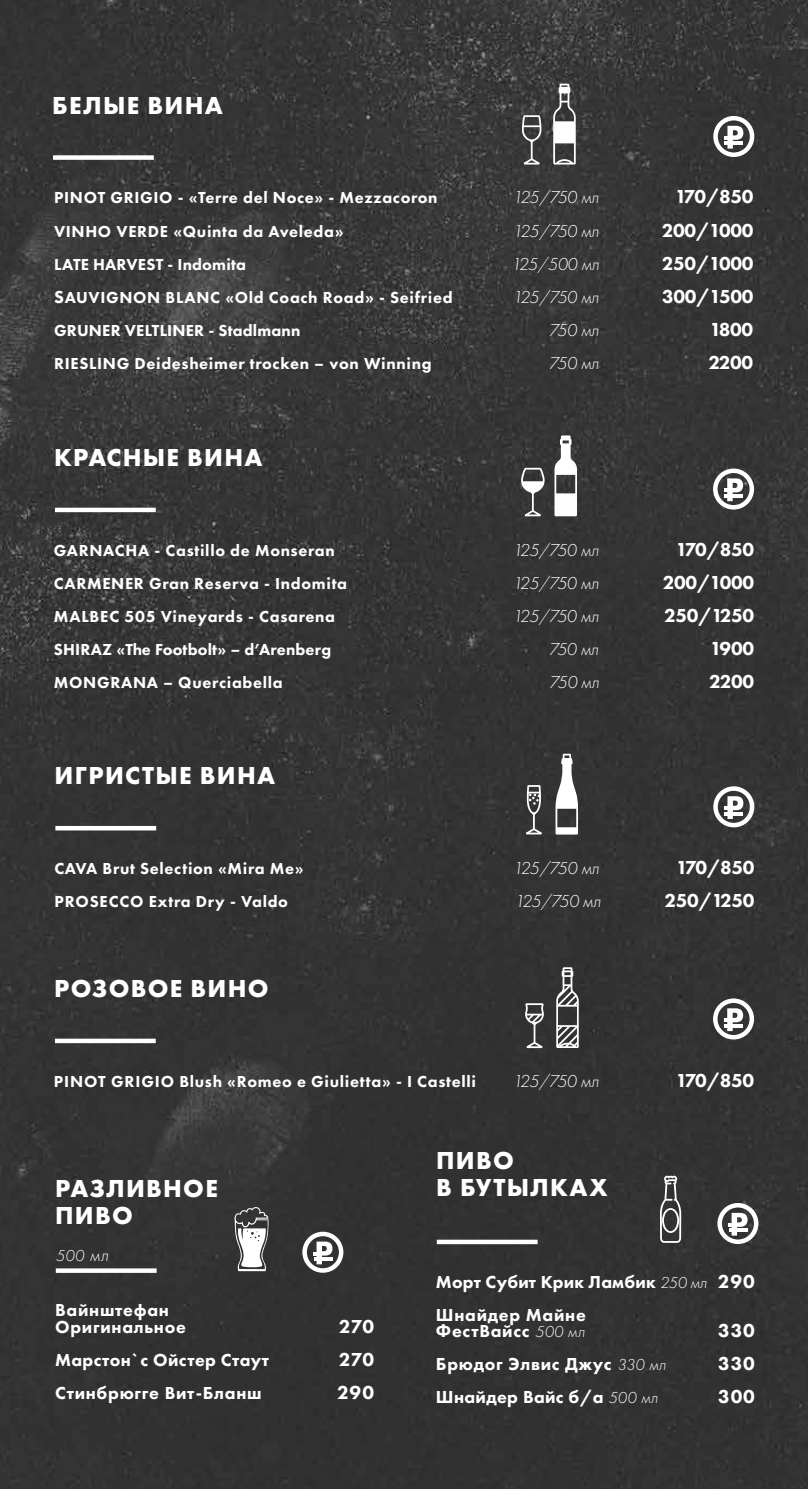
<style>
.page{position:relative;width:808px;height:1489px;background:#fff}
.page>*{position:absolute;margin:0;border:0;box-sizing:border-box;transform-origin:0 0}
.t1{font:700 25.5px/27px "Futura New";letter-spacing:.05em;color:#fff}
.t2{font:800 19.5px "Futura New";letter-spacing:-.02em;color:#fff}
.t3{font:italic 300 18px "Futura New";letter-spacing:-.04em;color:#fff}
.t4{font:800 18px/16.5px "Futura New";letter-spacing:.04em;color:#fff}
.t5{font:800 18px "Futura New";letter-spacing:.02em;color:#fff}
.t6{font:800 18px/33px "Futura New";letter-spacing:.01em;color:#fff}
.t7{font:800 16.5px "Futura New";letter-spacing:.04em;color:#fff}
.t8{font:800 16.5px "Futura New";letter-spacing:.01em;color:#fff}
.t9{font:italic 300 16.5px "Futura New";color:#fff}
.s1{font-size:18px}
.s2{font-weight:300;font-style:italic;font-size:16.5px}
.s3{font-size:19.5px}
</style>
<div class="page">
<img style="left:0;top:0;width:808px;height:1488px">
<svg style="left:554px;top:435px;width:23px;height:81px"></svg>
<svg style="left:521px;top:468px;width:24px;height:48px"></svg>
<div style="left:53px;top:155px;width:101px;height:5px;background:#fff"></div>
<svg style="left:553px;top:84px;width:23px;height:80px"></svg>
<svg style="left:522px;top:115px;width:19px;height:49px"></svg>
<div style="left:55px;top:507px;width:101px;height:5px;background:#fff"></div>
<hr style="left:55px;top:826px;width:101px;height:4px;background:#fff">
<div style="left:55px;top:1038px;width:101px;height:5px;background:#fff"></div>
<svg style="left:526px;top:785px;width:16px;height:49px"></svg>
<svg style="left:556px;top:967px;width:23px;height:81px"></svg>
<svg style="left:525px;top:1003px;width:19px;height:45px"></svg>
<svg style="left:555px;top:753px;width:23px;height:81px"></svg>
<div style="left:713px;top:116px;width:41px;height:41px;border:4px solid #fff;border-radius:50%"></div>
<svg style="left:724px;top:126px;width:19px;height:23px"></svg>
<hr style="left:724px;top:141px;width:19px;height:4px;background:#fff">
<div style="left:713px;top:468px;width:41px;height:41px;border:4px solid #fff;border-radius:50%"></div>
<svg style="left:724px;top:478px;width:19px;height:23px"></svg>
<hr style="left:724px;top:494px;width:19px;height:4px;background:#fff">
<div style="left:713px;top:998px;width:41px;height:41px;border:4px solid #fff;border-radius:50%"></div>
<svg style="left:724px;top:1008px;width:19px;height:23px"></svg>
<svg style="left:724px;top:1023px;width:19px;height:4px"></svg>
<div style="left:713px;top:786px;width:41px;height:41px;border:4px solid #fff;border-radius:50%"></div>
<svg style="left:724px;top:796px;width:19px;height:23px"></svg>
<svg style="left:724px;top:811px;width:19px;height:4px"></svg>
<svg style="left:56px;top:1268px;width:101px;height:4px"></svg>
<div style="left:302px;top:1231px;width:41px;height:41px;border:4px solid #fff;border-radius:50%"></div>
<svg style="left:313px;top:1241px;width:19px;height:23px"></svg>
<hr style="left:313px;top:1257px;width:19px;height:3px;background:#fff">
<div style="left:437px;top:1239px;width:101px;height:5px;background:#fff"></div>
<div style="left:717px;top:1202px;width:41px;height:41px;border:4px solid #fff;border-radius:50%"></div>
<svg style="left:728px;top:1212px;width:19px;height:23px"></svg>
<hr style="left:728px;top:1228px;width:19px;height:4px;background:#fff">
<svg style="left:234px;top:1206px;width:35px;height:64px"></svg>
<svg style="left:660px;top:1175px;width:21px;height:67px"></svg>
<h1 class="t1" style="left:52px;top:91px;width:172px">БЕЛЫЕ ВИНА</h1>
<p class="t7" style="left:54px;top:187px;width:385px">PINOT GRIGIO - «Terre del Noce» - Mezzacoron</p>
<p class="t3" style="left:513px;top:187px;width:87px">125/750 мл</p>
<p class="t2" style="left:675px;top:184px;width:80px">170/850</p>
<p class="t7" style="left:54px;top:220px;width:291px">VINHO VERDE «Quinta da Aveleda»</p>
<p class="t3" style="left:513px;top:220px;width:87px">125/750 мл</p>
<p class="t2" style="left:662px;top:217px;width:93px">200/1000</p>
<p class="t8" style="left:54px;top:253px;width:193px">LATE HARVEST - Indomita</p>
<p class="t3" style="left:511px;top:253px;width:89px">125/500 мл</p>
<p class="t2" style="left:662px;top:250px;width:93px">250/1000</p>
<p class="t7" style="left:54px;top:286px;width:400px"><span class="s1">S</span>AUVIGNON BLANC «Old Coach Road» - Seifried</p>
<p class="t3" style="left:513px;top:286px;width:87px">125/750 мл</p>
<p class="t2" style="left:662px;top:283px;width:93px">300/1500</p>
<p class="t8" style="left:54px;top:319px;width:248px">GRUNER VELTLINER - Stadlmann</p>
<p class="t3" style="left:549px;top:319px;width:51px">750 мл</p>
<p class="t2" style="left:710px;top:316px;width:45px">1800</p>
<p class="t7" style="left:54px;top:352px;width:379px">RIESLING Deidesheimer trocken – von Winning</p>
<p class="t3" style="left:549px;top:352px;width:51px">750 мл</p>
<p class="t2" style="left:708px;top:349px;width:46px">2200</p>
<h1 class="t1" style="left:54px;top:443px;width:210px">КРАСНЫЕ ВИНА</h1>
<p class="t7" style="left:54px;top:539px;width:282px">GARNACHA - Castillo de Monseran</p>
<p class="t3" style="left:513px;top:539px;width:87px">125/750 мл</p>
<p class="t2" style="left:676px;top:537px;width:80px">170/850</p>
<p class="t7" style="left:54px;top:572px;width:295px">CARMENER Gran Reserva - Indomita</p>
<p class="t3" style="left:513px;top:572px;width:87px">125/750 мл</p>
<p class="t2" style="left:663px;top:570px;width:93px">200/1000</p>
<p class="t7" style="left:54px;top:605px;width:282px">MALBEC 505 Vineyards - Casarena</p>
<p class="t3" style="left:513px;top:605px;width:87px">125/750 мл</p>
<p class="t2" style="left:664px;top:603px;width:92px">250/1250</p>
<p class="t8" style="left:54px;top:638px;width:279px">SHIRAZ «The Footbolt» – d’Arenberg</p>
<p class="t3" style="left:549px;top:638px;width:51px">750 мл</p>
<p class="t2" style="left:710px;top:636px;width:45px">1900</p>
<p class="t7" style="left:54px;top:671px;width:230px">MONGRANA – Querciabella</p>
<p class="t3" style="left:550px;top:671px;width:51px">750 мл</p>
<p class="t2" style="left:709px;top:669px;width:46px">2200</p>
<h1 class="t1" style="left:55px;top:761px;width:222px">ИГРИСТЫЕ ВИНА</h1>
<p class="t7" style="left:54px;top:858px;width:251px">CAVA Brut Selection «Mira Me»</p>
<p class="t3" style="left:513px;top:857px;width:87px">125/750 мл</p>
<p class="t2" style="left:676px;top:855px;width:80px">170/850</p>
<p class="t7" style="left:54px;top:891px;width:235px">PROSECCO Extra Dry - Valdo</p>
<p class="t3" style="left:515px;top:890px;width:87px">125/750 мл</p>
<p class="t2" style="left:664px;top:888px;width:92px">250/1250</p>
<h1 class="t1" style="left:54px;top:974px;width:216px">РОЗОВОЕ ВИНО</h1>
<p class="t7" style="left:54px;top:1070px;width:424px">PINOT GRIGIO Blush «Romeo e Giulietta» - I Castelli</p>
<p class="t3" style="left:513px;top:1070px;width:87px">125/750 мл</p>
<p class="t2" style="left:676px;top:1067px;width:80px">170/850</p>
<h1 class="t1" style="left:55px;top:1174px;width:164px">РАЗЛИВНОЕ<br>ПИВО</h1>
<p class="t9" style="left:56px;top:1245px;width:54px">500 <span class="s1">мл</span></p>
<p class="t4" style="left:55px;top:1301px;width:132px">Вайнштефан<br>Оригинальное</p>
<p class="t2" style="left:339px;top:1313px;width:37px">270</p>
<p class="t5" style="left:55px;top:1348px;width:215px">Марстон`с Ойстер Стаут</p>
<p class="t2" style="left:339px;top:1346px;width:37px">270</p>
<p class="t4" style="left:55px;top:1384px;width:208px">Стинбрюгге Вит-Бланш</p>
<p class="t2" style="left:337px;top:1379px;width:39px">290</p>
<h1 class="t1" style="left:436px;top:1145px;width:173px">ПИВО<br>В БУТЫЛКАХ</h1>
<p class="t6" style="left:436px;top:1264px;width:320px">Морт Субит Крик Ламбик <span class="s2">250 мл</span> <span class="s3">290<br></span>Шнайдер Майне</p>
<p class="t4" style="left:436px;top:1322px;width:150px">ФестВайсс <span class="s2">500 мл</span></p>
<p class="t2" style="left:718px;top:1317px;width:38px">330</p>
<p class="t4" style="left:436px;top:1355px;width:232px">Брюдог Элвис Джус <span class="s2">330 мл</span></p>
<p class="t2" style="left:718px;top:1350px;width:38px">330</p>
<p class="t5" style="left:436px;top:1385px;width:223px">Шнайдер Вайс б/а <span class="s2">500 мл</span></p>
<p class="t2" style="left:718px;top:1383px;width:38px">300</p>
</div>
